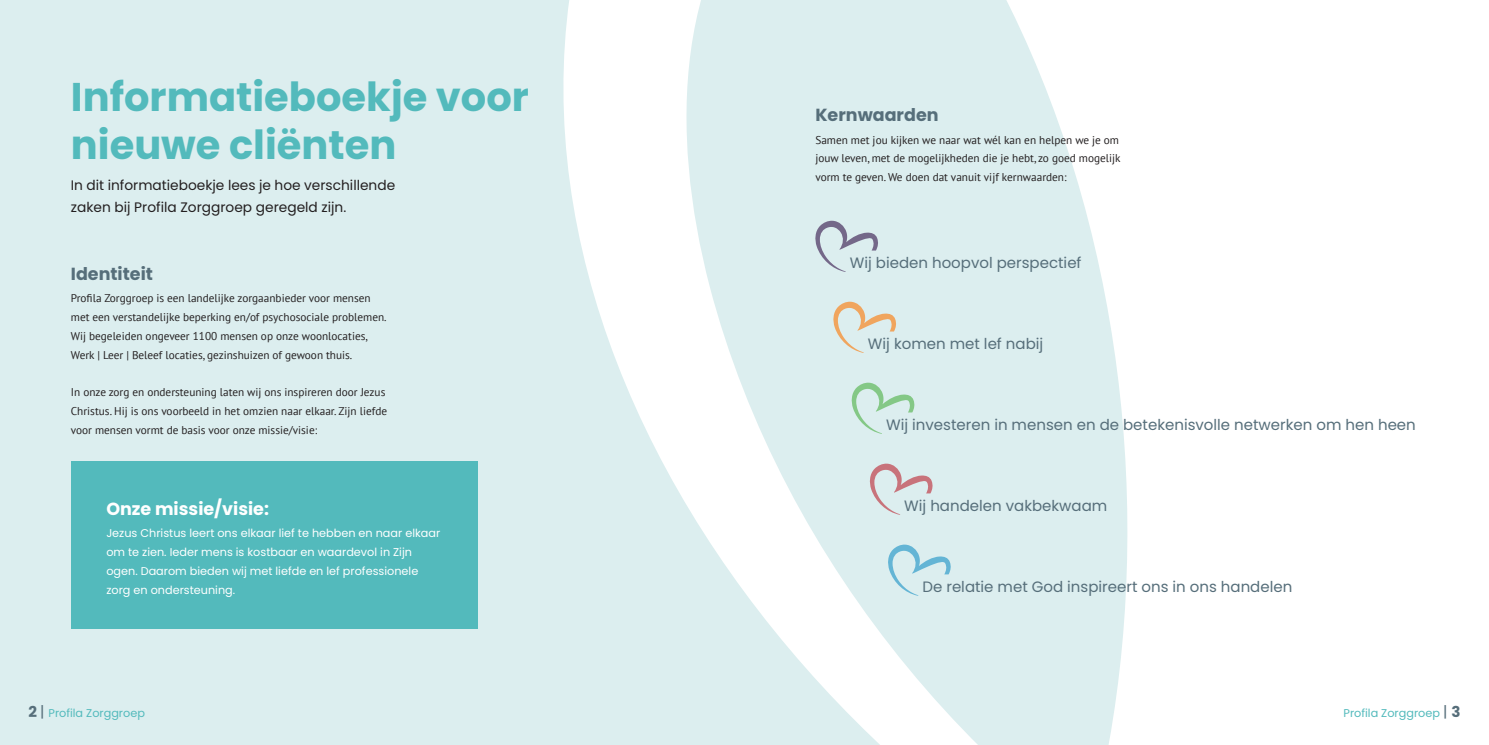
<style>
.page{position:relative;width:1489px;height:745px;background:#fff}
.page>*{position:absolute;margin:0;border:0;box-sizing:border-box;transform-origin:0 0}
.t1{font:700 40px/48px "Poppins";color:#53babc}
.t2{font:700 17.5px "Poppins";color:#566e7a}
.t3{font:700 17.5px "Poppins";color:#fff}
.t4{font:15px "Poppins";color:#566e7a}
.t5{font:13.75px/22.5px "Poppins";color:#231f20}
.t6{font:11.25px/18.8px "PT Sans";color:#231f20}
.t7{font:11.25px/18.8px "Poppins";color:#fff}
.t8{font:11.25px "Poppins";color:#53babc}
.s1{font-weight:700;font-size:15px;color:#566e7a}
.s2{font-size:15px;color:#566e7a}
</style>
<div class="page">
<div style="left:0;top:0;width:459px;height:744px;background:#dceeef"></div>
<svg style="left:459px;top:0;width:669px;height:744px;fill:#dceeef"></svg>
<div style="left:71px;top:461px;width:407px;height:167px;background:#53babc"></div>
<svg style="left:814px;top:220px;width:64px;height:52px;background:#c7d4db"></svg>
<svg style="left:832px;top:301px;width:64px;height:52px;background:#dfdfd3"></svg>
<svg style="left:850px;top:382px;width:65px;height:51px;background:#cbe6da"></svg>
<svg style="left:869px;top:463px;width:64px;height:51px;background:#d8d5d8"></svg>
<svg style="left:887px;top:544px;width:64px;height:51px;background:#c4e2e9"></svg>
<h1 class="t1" style="left:71px;top:73px;width:459px">Informatieboekje voor nieuwe cliënten</h1>
<p class="t5" style="left:71px;top:174px;width:326px">In dit informatieboekje lees je hoe verschillende zaken bij Profila Zorggroep geregeld zijn.</p>
<h2 class="t2" style="left:71px;top:263px;width:84px">Identiteit</h2>
<p class="t6" style="left:71px;top:288px;width:317px">Profila Zorggroep is een landelijke zorgaanbieder voor mensen met een verstandelijke beperking en/of psychosociale problemen.<br>Wij begeleiden ongeveer 1100 mensen op onze woonlocaties, Werk | Leer | Beleef locaties, gezinshuizen of gewoon thuis.</p>
<p class="t6" style="left:71px;top:382px;width:318px">In onze zorg en ondersteuning laten wij ons inspireren door Jezus<br>Christus. Hij is ons voorbeeld in het omzien naar elkaar. Zijn liefde voor mensen vormt de basis voor onze missie/visie:</p>
<h2 class="t3" style="left:106px;top:498px;width:164px">Onze missie/visie:</h2>
<p class="t7" style="left:106px;top:523px;width:335px">Jezus Christus leert ons elkaar lief te hebben en naar elkaar om te zien. Ieder mens is kostbaar en waardevol in Zijn ogen. Daarom bieden wij met liefde en lef professionele zorg en ondersteuning.</p>
<h2 class="t2" style="left:815px;top:105px;width:125px">Kernwaarden</h2>
<p class="t6" style="left:815px;top:130px;width:306px">Samen met jou kijken we naar wat wél kan en helpen we je om jouw leven, met de mogelijkheden die je hebt, zo goed mogelijk vorm te geven. We doen dat vanuit vijf kernwaarden:</p>
<h3 class="t4" style="left:849px;top:254px;width:233px">Wij bieden hoopvol perspectief</h3>
<h3 class="t4" style="left:868px;top:335px;width:177px">Wij komen met lef nabij</h3>
<h3 class="t4" style="left:886px;top:416px;width:531px">Wij investeren in mensen en de betekenisvolle netwerken om hen heen</h3>
<h3 class="t4" style="left:904px;top:496px;width:204px">Wij handelen vakbekwaam</h3>
<h3 class="t4" style="left:922px;top:577px;width:371px">De relatie met God inspireert ons in ons handelen</h3>
<p class="t8" style="left:28px;top:706px;width:118px"><span class="s1">2</span> <span class="s2">|</span> Profila Zorggroep</p>
<p class="t8" style="left:1343px;top:706px;width:119px">Profila Zorggroep <span class="s2">|</span> <span class="s1">3</span></p>
</div>
